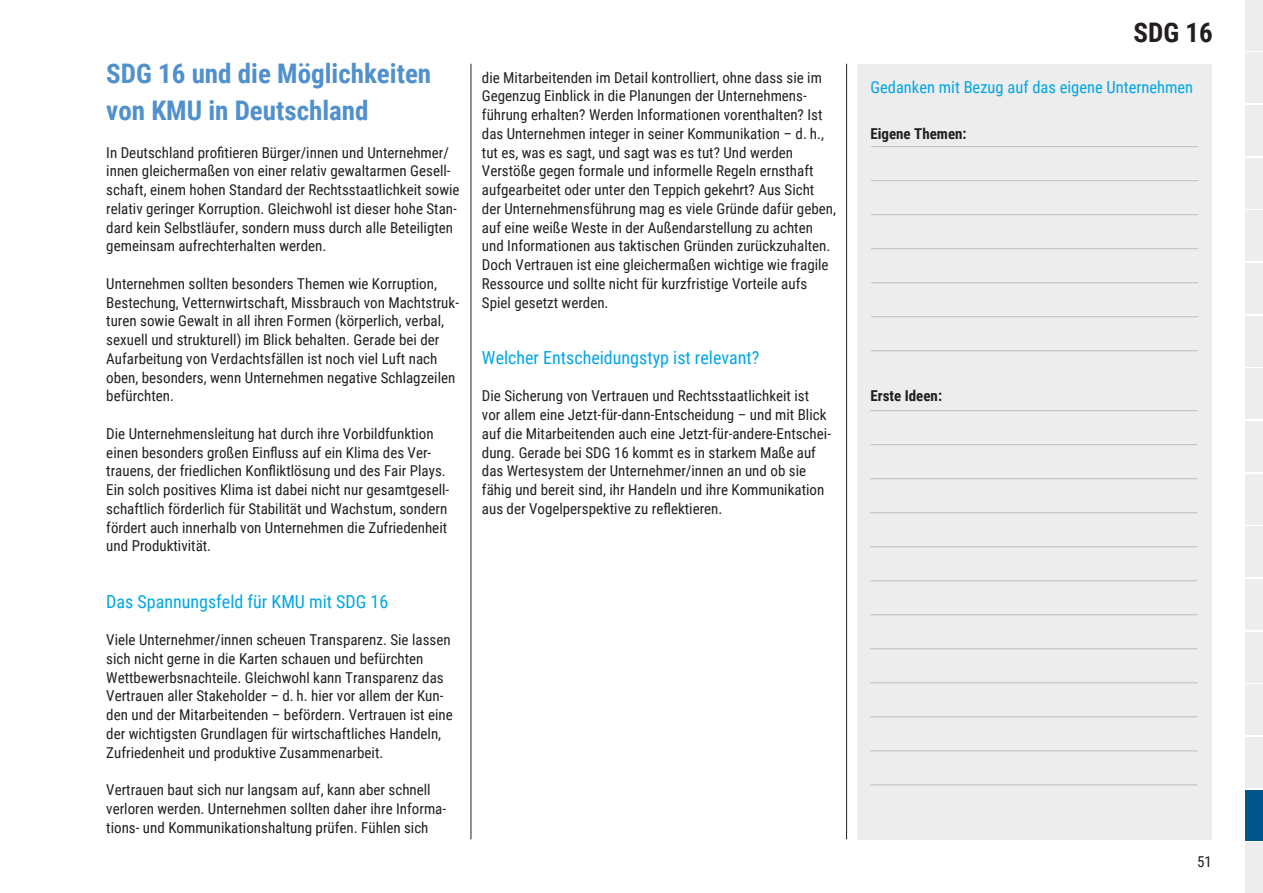
<style>
.page{position:relative;width:1263px;height:893px;background:#fff}
.page>*{position:absolute;margin:0;border:0;box-sizing:border-box;transform-origin:0 0}
.t1{font:700 27px/37.5px "Roboto Condensed";color:#5090cc}
.t2{font:700 27px "Roboto Condensed";color:#231f20}
.t3{font:18px "Roboto Condensed";color:#00a6e5}
.t4{font:16.5px "Roboto Condensed";color:#00a6e5}
.t5{font:15px/18.8px "Roboto Condensed";color:#231f20}
.t6{font:700 15px "Roboto Condensed";color:#231f20}
</style>
<div class="page">
<hr style="left:471px;top:64px;width:1px;height:775px;background:#231f20">
<hr style="left:846px;top:64px;width:1px;height:775px;background:#231f20">
<div style="left:857px;top:64px;width:355px;height:775px;background:#ecedec"></div>
<hr style="left:871px;top:146px;width:327px;height:1px;background:#bcbdc0">
<hr style="left:871px;top:180px;width:327px;height:1px;background:#bcbdc0">
<hr style="left:871px;top:214px;width:327px;height:1px;background:#bcbdc0">
<hr style="left:871px;top:248px;width:327px;height:1px;background:#bcbdc0">
<hr style="left:871px;top:282px;width:327px;height:1px;background:#bcbdc0">
<hr style="left:871px;top:316px;width:327px;height:1px;background:#bcbdc0">
<hr style="left:871px;top:350px;width:327px;height:1px;background:#bcbdc0">
<hr style="left:870px;top:410px;width:327px;height:1px;background:#bcbdc0">
<hr style="left:870px;top:444px;width:327px;height:1px;background:#bcbdc0">
<hr style="left:870px;top:478px;width:327px;height:1px;background:#bcbdc0">
<hr style="left:870px;top:512px;width:327px;height:1px;background:#bcbdc0">
<hr style="left:870px;top:546px;width:327px;height:1px;background:#bcbdc0">
<hr style="left:870px;top:580px;width:327px;height:1px;background:#bcbdc0">
<hr style="left:870px;top:614px;width:327px;height:1px;background:#bcbdc0">
<hr style="left:870px;top:648px;width:327px;height:1px;background:#bcbdc0">
<hr style="left:870px;top:682px;width:327px;height:1px;background:#bcbdc0">
<hr style="left:870px;top:716px;width:327px;height:1px;background:#bcbdc0">
<hr style="left:870px;top:750px;width:327px;height:1px;background:#bcbdc0">
<hr style="left:870px;top:784px;width:327px;height:1px;background:#bcbdc0">
<div style="left:1246px;top:0;width:17px;height:51px;background:#ecedec"></div>
<div style="left:1246px;top:53px;width:17px;height:50px;background:#ecedec"></div>
<div style="left:1246px;top:105px;width:17px;height:51px;background:#ecedec"></div>
<div style="left:1246px;top:158px;width:17px;height:51px;background:#ecedec"></div>
<div style="left:1246px;top:211px;width:17px;height:50px;background:#ecedec"></div>
<div style="left:1246px;top:263px;width:17px;height:51px;background:#ecedec"></div>
<div style="left:1246px;top:316px;width:17px;height:50px;background:#ecedec"></div>
<div style="left:1246px;top:369px;width:17px;height:50px;background:#ecedec"></div>
<div style="left:1246px;top:421px;width:17px;height:51px;background:#ecedec"></div>
<div style="left:1246px;top:474px;width:17px;height:50px;background:#ecedec"></div>
<div style="left:1246px;top:526px;width:17px;height:51px;background:#ecedec"></div>
<div style="left:1246px;top:579px;width:17px;height:51px;background:#ecedec"></div>
<div style="left:1246px;top:632px;width:17px;height:50px;background:#ecedec"></div>
<div style="left:1246px;top:684px;width:17px;height:51px;background:#ecedec"></div>
<div style="left:1246px;top:737px;width:17px;height:51px;background:#ecedec"></div>
<div style="left:1246px;top:790px;width:17px;height:50px;background:#01568b"></div>
<div style="left:1246px;top:842px;width:17px;height:51px;background:#ecedec"></div>
<h1 class="t1" style="left:106px;top:53px;width:326px">SDG 16 und die Möglichkeiten von KMU in Deutschland</h1>
<p class="t5" style="left:106px;top:142px;width:355px">In Deutschland profitieren Bürger/innen und Unternehmer/ innen gleichermaßen von einer relativ gewaltarmen Gesell&shy;schaft, einem hohen Standard der Rechtsstaatlichkeit sowie relativ geringer Korruption. Gleichwohl ist dieser hohe Stan&shy;dard kein Selbstläufer, sondern muss durch alle Beteiligten gemeinsam aufrechterhalten werden.</p>
<p class="t5" style="left:106px;top:274px;width:354px">Unternehmen sollten besonders Themen wie Korruption, Bestechung, Vetternwirtschaft, Missbrauch von Machtstruk&shy;turen sowie Gewalt in all ihren Formen (körperlich, verbal, sexuell und strukturell) im Blick behalten. Gerade bei der Aufarbeitung von Verdachtsfällen ist noch viel Luft nach oben, besonders, wenn Unternehmen negative Schlagzeilen befürchten.</p>
<p class="t5" style="left:106px;top:424px;width:345px">Die Unternehmensleitung hat durch ihre Vorbildfunktion einen besonders großen Einfluss auf ein Klima des Ver&shy;trauens, der friedlichen Konfliktlösung und des Fair Plays.<br>Ein solch positives Klima ist dabei nicht nur gesamtgesell&shy;schaftlich förderlich für Stabilität und Wachstum, sondern fördert auch innerhalb von Unternehmen die Zufriedenheit und Produktivität.</p>
<p class="t3" style="left:106px;top:589px;width:284px">Das Spannungsfeld für KMU mit SDG 16</p>
<p class="t5" style="left:106px;top:630px;width:348px">Viele Unternehmer/innen scheuen Transparenz. Sie lassen sich nicht gerne in die Karten schauen und befürchten Wettbewerbsnachteile. Gleichwohl kann Transparenz das Vertrauen aller Stakeholder – d. h. hier vor allem der Kun&shy;den und der Mitarbeitenden – befördern. Vertrauen ist eine der wichtigsten Grundlagen für wirtschaftliches Handeln, Zufriedenheit und produktive Zusammenarbeit.</p>
<p class="t5" style="left:106px;top:780px;width:341px">Vertrauen baut sich nur langsam auf, kann aber schnell verloren werden. Unternehmen sollten daher ihre Informa&shy;tions- und Kommunikationshaltung prüfen. Fühlen sich</p>
<p class="t5" style="left:482px;top:67px;width:356px">die Mitarbeitenden im Detail kontrolliert, ohne dass sie im Gegenzug Einblick in die Planungen der Unternehmens&shy;führung erhalten? Werden Informationen vorenthalten? Ist das Unternehmen integer in seiner Kommunikation – d. h., tut es, was es sagt, und sagt was es tut? Und werden Verstöße gegen formale und informelle Regeln ernsthaft aufgearbeitet oder unter den Teppich gekehrt? Aus Sicht der Unternehmensführung mag es viele Gründe dafür geben, auf eine weiße Weste in der Außendarstellung zu achten und Informationen aus taktischen Gründen zurückzuhalten.<br>Doch Vertrauen ist eine gleichermaßen wichtige wie fragile Ressource und sollte nicht für kurzfristige Vorteile aufs Spiel gesetzt werden.</p>
<p class="t3" style="left:482px;top:345px;width:279px">Welcher Entscheidungstyp ist relevant?</p>
<p class="t5" style="left:482px;top:386px;width:351px">Die Sicherung von Vertrauen und Rechtsstaatlichkeit ist vor allem eine Jetzt-für-dann-Entscheidung – und mit Blick auf die Mitarbeitenden auch eine Jetzt-für-andere-Entschei&shy;dung. Gerade bei SDG 16 kommt es in starkem Maße auf das Wertesystem der Unternehmer/innen an und ob sie fähig und bereit sind, ihr Handeln und ihre Kommunikation aus der Vogelperspektive zu reflektieren.</p>
<h1 class="t2" style="left:1133px;top:13px;width:81px">SDG 16</h1>
<p class="t4" style="left:870px;top:75px;width:324px">Gedanken mit Bezug auf das eigene Unternehmen</p>
<p class="t6" style="left:870px;top:123px;width:98px">Eigene Themen:</p>
<p class="t6" style="left:870px;top:385px;width:73px">Erste Ideen:</p>
<p class="t5" style="left:1197px;top:852px;width:16px">51</p>
</div>
